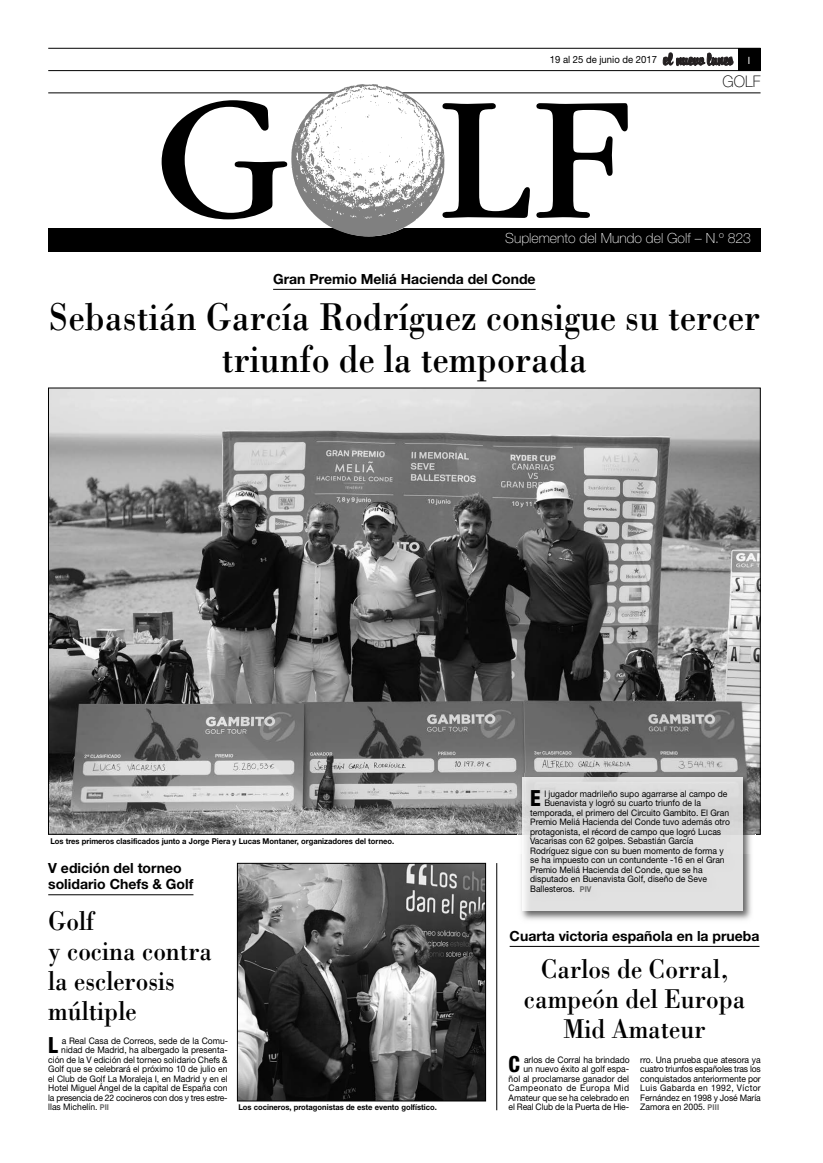
<style>
.page{position:relative;width:823px;height:1163px;background:#fff}
.page>*{position:absolute;margin:0;border:0;box-sizing:border-box;transform-origin:0 0}
.t1{font:182.9px "ITC Garamond Std";color:#000}
.t2{font:40px/42px "Bodoni Std";color:#000;text-align:center;scale:.9 1}
.t3{font:28px/30px "Bodoni Std";color:#000;text-align:center;scale:.9 1}
.t4{font:800 condensed 22.3px "Helvetica Neue LT Std";color:#000;scale:.95 1}
.t5{font:100 16px "Helvetica Neue LT Std";color:#000;scale:.95 1}
.t6{font:700 14px/16px "Helvetica Neue LT Std";color:#000}
.t7{font:100 14px "Helvetica Neue LT Std";color:#fff}
.t8{font:10px "Helvetica Neue LT Std";color:#000;scale:.95 1}
.t9{font:10px "Helvetica Neue LT Std";color:#fff;scale:.95 1}
.t10{font:9px/9.5px "Helvetica Neue LT Std";color:#000;text-align:right;scale:.95 1}
.t11{font:9px "Helvetica Neue LT Std";letter-spacing:-.025em;color:#000;scale:.95 1}
.t12{font:700 8px "Helvetica Neue LT Std";color:#000;scale:.95 1}
.s1{font-weight:700;font-size:8px;color:#666}
</style>
<div class="page">
<div style="left:737px;top:48px;width:23px;height:23px;background:#000"></div>
<hr style="left:48px;top:48px;width:712px;height:1px;background:#000">
<hr style="left:48px;top:70px;width:712px;height:1px;background:#000">
<hr style="left:48px;top:93px;width:712px;height:1px;background:#000">
<svg style="left:662px;top:52px;width:70px;height:15px"></svg>
<div style="left:48px;top:228px;width:712px;height:23px;background:#000"></div>
<img style="left:291px;top:84px;width:154px;height:153px">
<hr style="left:496px;top:863px;width:1px;height:247px;background:#000">
<img style="left:239px;top:864px;width:244px;height:234px">
<div style="left:237px;top:862px;width:248px;height:238px;border:1px solid #000"></div>
<hr style="left:509px;top:946px;width:250px;height:1px;background:#000">
<hr style="left:273px;top:289px;width:262px;height:1px;background:#000">
<hr style="left:48px;top:894px;width:145px;height:1px;background:#000">
<img style="left:50px;top:389px;width:708px;height:443px">
<img style="left:521px;top:853px;width:231px;height:67px">
<img style="left:517px;top:772px;width:237px;height:62px">
<img style="left:741px;top:834px;width:13px;height:19px">
<img style="left:522px;top:777px;width:219px;height:133px">
<img style="left:522px;top:834px;width:219px;height:1px">
<p class="t8" style="left:549px;top:56px;width:114px">19 al 25 de junio de 2017</p>
<p class="t9" style="left:747px;top:56px;width:4px">I</p>
<h1 class="t1" style="left:154px;top:47px;width:478px">G LF</h1>
<h3 class="t7" style="left:505px;top:230px;width:247px">Suplemento del Mundo del Golf – N.º 823</h3>
<h3 class="t5" style="left:722px;top:72px;width:41px">GOLF</h3>
<h3 class="t6" style="left:273px;top:272px;width:264px">Gran Premio Meliá Hacienda del Conde</h3>
<h2 class="t2" style="left:49px;top:299px;width:791px">Sebastián García Rodríguez consigue su tercer triunfo de la temporada</h2>
<h3 class="t4" style="left:530px;top:785px;width:13px">E</h3>
<p class="t10" style="left:544px;top:789px;width:194px">l jugador madrileño supo agarrarse al campo de</p>
<p class="t10" style="left:544px;top:798px;width:166px">Buenavista y logró su cuarto triunfo de la</p>
<p class="t10" style="left:530px;top:808px;width:211px">temporada, el primero del Circuito Gambito. El Gran</p>
<p class="t10" style="left:530px;top:817px;width:211px">Premio Meliá Hacienda del Conde tuvo además otro</p>
<p class="t10" style="left:530px;top:827px;width:202px">protagonista, el récord de campo que logró Lucas</p>
<p class="t10" style="left:530px;top:837px;width:173px">Vacarisas con 62 golpes. Sebastián García</p>
<p class="t10" style="left:530px;top:846px;width:205px">Rodríguez sigue con su buen momento de forma y</p>
<p class="t10" style="left:530px;top:856px;width:206px">se ha impuesto con un contundente -16 en el Gran</p>
<p class="t10" style="left:530px;top:865px;width:183px">Premio Meliá Hacienda del Conde, que se ha</p>
<p class="t10" style="left:530px;top:875px;width:187px">disputado en Buenavista Golf, diseño de Seve</p>
<p class="t10" style="left:530px;top:884px;width:66px">Ballesteros. <span class="s1">PIV</span></p>
<p class="t12" style="left:50px;top:838px;width:363px">Los tres primeros clasificados junto a Jorge Piera y Lucas Montaner, organizadores del torneo.</p>
<h3 class="t6" style="left:48px;top:861px;width:147px">V edición del torneo solidario Chefs &amp; Golf</h3>
<h3 class="t3" style="left:48px;top:908px;width:183px;text-align:left">Golf<br>y cocina contra la esclerosis múltiple</h3>
<h3 class="t6" style="left:509px;top:929px;width:251px">Cuarta victoria española en la prueba</h3>
<h3 class="t3" style="left:523px;top:955px;width:247px">Carlos de Corral, campeón del Europa<br>Mid Amateur</h3>
<h3 class="t4" style="left:48px;top:1032px;width:12px">L</h3>
<p class="t10" style="left:62px;top:1036px;width:176px">a Real Casa de Correos, sede de la Comu-</p>
<p class="t10" style="left:61px;top:1045px;width:176px">nidad de Madrid, ha albergado la presenta-</p>
<p class="t10" style="left:48px;top:1055px;width:190px">ción de la V edición del torneo solidario Chefs &amp;</p>
<p class="t10" style="left:48px;top:1064px;width:190px">Golf que se celebrará el próximo 10 de julio en</p>
<p class="t10" style="left:48px;top:1074px;width:190px">el Club de Golf La Moraleja I, en Madrid y en el</p>
<p class="t10" style="left:48px;top:1084px;width:190px">Hotel Miguel Ángel de la capital de España con</p>
<p class="t11" style="left:48px;top:1094px;width:190px">la presencia de 22 cocineros con dos y tres estre-</p>
<p class="t10" style="left:48px;top:1103px;width:65px">llas Michelín. <span class="s1">PII</span></p>
<h3 class="t4" style="left:508px;top:1051px;width:13px">C</h3>
<p class="t10" style="left:508px;top:1055px;width:129px">arlos de Corral ha brindado<br>un nuevo éxito al golf espa-<br>ñol al proclamarse ganador del<br>Campeonato de Europa Mid<br>Amateur que se ha celebrado en el Real Club de la Puerta de Hie-</p>
<p class="t10" style="left:640px;top:1055px;width:128px;text-align:justify">rro. Una prueba que atesora ya cuatro triunfos españoles tras los conquistados anteriormente por Luis Gabarda en 1992, Víctor Fernández en 1998 y José María</p>
<p class="t12" style="left:238px;top:1104px;width:210px">Los cocineros, protagonistas de este evento golfístico.</p>
<p class="t10" style="left:640px;top:1103px;width:84px">Zamora en 2005. <span class="s1">PIII</span></p>
</div>
